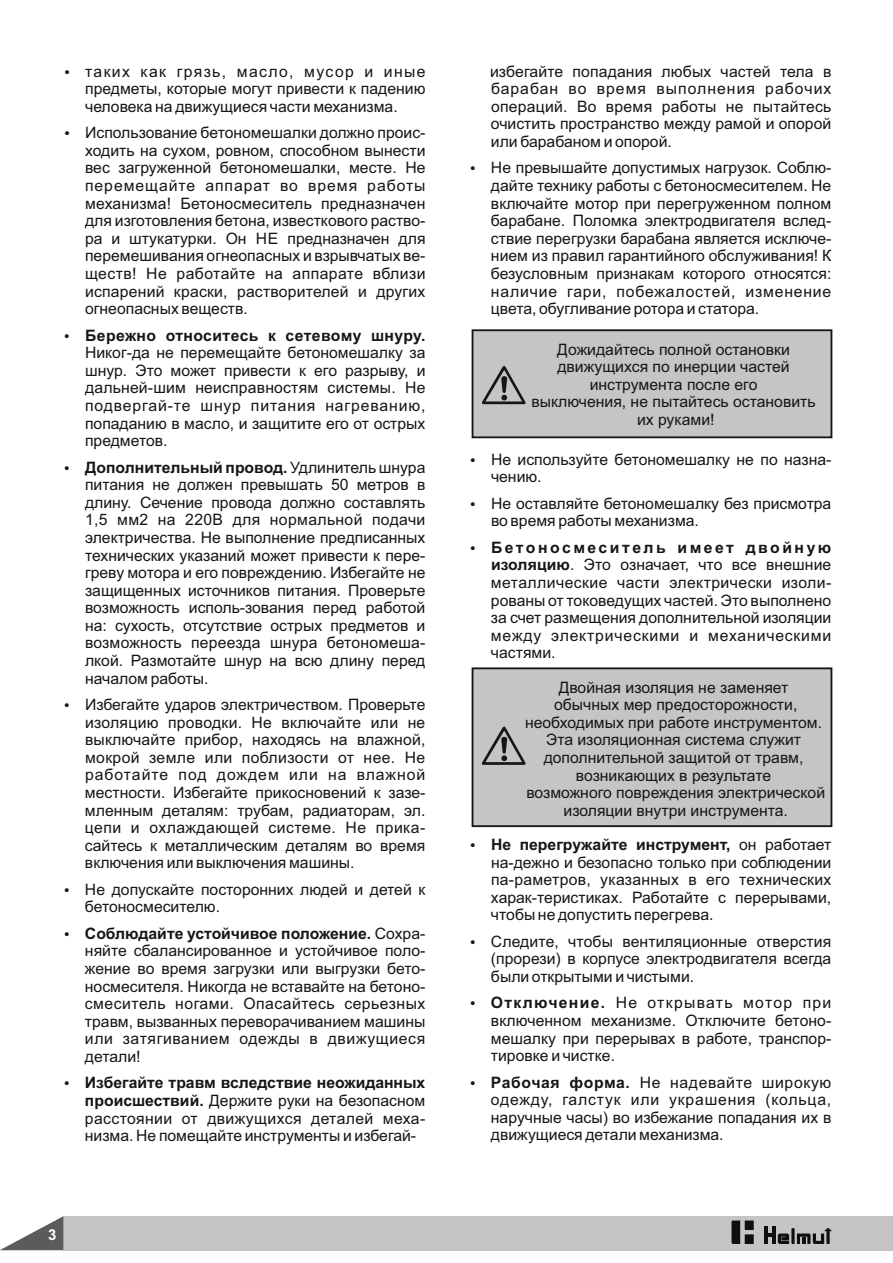
<style>
.page{position:relative;width:893px;height:1263px;background:#fff}
.page>*{position:absolute;margin:0;border:0;box-sizing:border-box;transform-origin:0 0}
.t1{font:15.75px/17.5px "Arial";color:#151616;text-align:justify}
.t2{font:700 15.75px "Arial";letter-spacing:.025em;color:#151616}
.t3{font:700 15px "Arial";color:#fff}
.s1{font-weight:700}
</style>
<div class="page">
<div style="left:472px;top:329px;width:360px;height:109px;background:#c5c5c5;border:2px solid #151616"></div>
<svg style="left:482px;top:366px;width:44px;height:38px"></svg>
<div style="left:472px;top:667px;width:360px;height:160px;background:#c5c5c5;border:2px solid #151616"></div>
<svg style="left:482px;top:726px;width:44px;height:39px"></svg>
<div style="left:63px;top:1216px;width:830px;height:34px;background:#c5c5c5"></div>
<svg style="left:0;top:1216px;width:63px;height:34px"></svg>
<svg style="left:731px;top:1220px;width:23px;height:24px"></svg>
<hr style="left:764px;top:1226px;width:3px;height:18px;background:#0d0f11">
<hr style="left:772px;top:1226px;width:3px;height:18px;background:#0d0f11">
<svg style="left:767px;top:1233px;width:5px;height:4px"></svg>
<svg style="left:778px;top:1228px;width:53px;height:16px"></svg>
<p class="t1" style="left:85px;top:64px;width:342px">таких как грязь, масло, мусор и иные предметы, которые могут привести к падению человека на движущиеся части механизма.</p>
<p class="t1" style="left:85px;top:125px;width:342px">Использование бетономешалки должно проис&shy;ходить на сухом, ровном, способном вынести вес загруженной бетономешалки, месте. Не перемещайте аппарат во время работы механизма! Бетоносмеситель предназначен для изготовления бетона, известкового раство&shy;ра и штукатурки. Он НЕ предназначен для перемешивания огнеопасных и взрывчатых ве&shy;ществ! Не работайте на аппарате вблизи испарений краски, растворителей и других огнеопасных веществ.</p>
<p class="t2" style="left:85px;top:329px;width:342px">Бережно относитесь к сетевому шнуру.</p>
<p class="t1" style="left:85px;top:345px;width:342px">Никог-да не перемещайте бетономешалку за шнур. Это может привести к его разрыву, и дальней-шим неисправностям системы. Не подвергай-те шнур питания нагреванию, попаданию в масло, и защитите его от острых предметов.</p>
<p class="t1" style="left:85px;top:460px;width:342px"><span class="s1">Дополнительный провод.</span> Удлинитель шнура питания не должен превышать 50 метров в длину. Сечение провода должно составлять 1,5 мм2 на 220В для нормальной подачи электричества. Не выполнение предписанных технических указаний может привести к пере&shy;греву мотора и его повреждению. Избегайте не защищенных источников питания. Проверьте возможность исполь-зования перед работой на: сухость, отсутствие острых предметов и возможность переезда шнура бетономеша&shy;лкой. Размотайте шнур на всю длину перед началом работы.</p>
<p class="t1" style="left:85px;top:697px;width:342px">Избегайте ударов электричеством. Проверьте изоляцию проводки. Не включайте или не выключайте прибор, находясь на влажной, мокрой земле или поблизости от нее. Не работайте под дождем или на влажной местности. Избегайте прикосновений к зазе&shy;мленным деталям: трубам, радиаторам, эл. цепи и охлаждающей системе. Не прика&shy;сайтесь к металлическим деталям во время включения или выключения машины.</p>
<p class="t1" style="left:85px;top:882px;width:342px">Не допускайте посторонних людей и детей к бетоносмесителю.</p>
<p class="t1" style="left:85px;top:926px;width:342px"><span class="s1">Соблюдайте устойчивое положение.</span> Сохра&shy;няйте сбалансированное и устойчивое поло&shy;жение во время загрузки или выгрузки бето&shy;носмесителя. Никогда не вставайте на бетоно&shy;смеситель ногами. Опасайтесь серьезных травм, вызванных переворачиванием машины или затягиванием одежды в движущиеся детали!</p>
<p class="t1" style="left:85px;top:1075px;width:342px"><span class="s1">Избегайте травм вследствие неожиданных происшествий.</span> Держите руки на безопасном расстоянии от движущихся деталей меха&shy;низма. Не помещайте инструменты и избегай-</p>
<p class="t3" style="left:48px;top:1229px;width:10px">3</p>
<p class="t1" style="left:490px;top:64px;width:343px">избегайте попадания любых частей тела в барабан во время выполнения рабочих операций. Во время работы не пытайтесь очистить пространство между рамой и опорой или барабаном и опорой.</p>
<p class="t1" style="left:491px;top:160px;width:342px">Не превышайте допустимых нагрузок. Соблю&shy;дайте технику работы с бетоносмесителем. Не включайте мотор при перегруженном полном барабане. Поломка электродвигателя вслед&shy;ствие перегрузки барабана является исключе&shy;нием из правил гарантийного обслуживания! К безусловным признакам которого относятся: наличие гари, побежалостей, изменение цвета, обугливание ротора и статора.</p>
<p class="t1" style="left:531px;top:342px;width:286px;text-align:center">Дожидайтесь полной остановки движущихся по инерции частей инструмента после его<br>выключения, не пытайтесь остановить их руками!</p>
<p class="t1" style="left:491px;top:452px;width:342px">Не используйте бетономешалку не по назна&shy;чению.</p>
<p class="t1" style="left:491px;top:496px;width:342px">Не оставляйте бетономешалку без присмотра во время работы механизма.</p>
<p class="t1" style="left:491px;top:540px;width:342px"><span class="s1">Бетоносмеситель имеет двойную изоляцию</span>. Это означает, что все внешние металлические части электрически изоли&shy;рованы от токоведущих частей. Это выполнено за счет размещения дополнительной изоляции между электрическими и механическими частями.</p>
<p class="t1" style="left:525px;top:680px;width:302px;text-align:center">Двойная изоляция не заменяет<br>обычных мер предосторожности, необходимых при работе инструментом.<br>Эта изоляционная система служит дополнительной защитой от травм, возникающих в результате<br>возможного повреждения электрической изоляции внутри инструмента.</p>
<p class="t1" style="left:491px;top:837px;width:342px"><span class="s1">Не перегружайте инструмент,</span> он работает на-дежно и безопасно только при соблюдении па-раметров, указанных в его технических харак-теристиках. Работайте с перерывами, чтобы не допустить перегрева.</p>
<p class="t1" style="left:491px;top:934px;width:342px">Следите, чтобы вентиляционные отверстия (прорези) в корпусе электродвигателя всегда были открытыми и чистыми.</p>
<p class="t1" style="left:491px;top:995px;width:342px"><span class="s1">Отключение.</span> Не открывать мотор при включенном механизме. Отключите бетоно&shy;мешалку при перерывах в работе, транспор&shy;тировке и чистке.</p>
<p class="t1" style="left:491px;top:1075px;width:342px"><span class="s1">Рабочая форма.</span> Не надевайте широкую одежду, галстук или украшения (кольца, наручные часы) во избежание попадания их в движущиеся детали механизма.</p>
</div>
